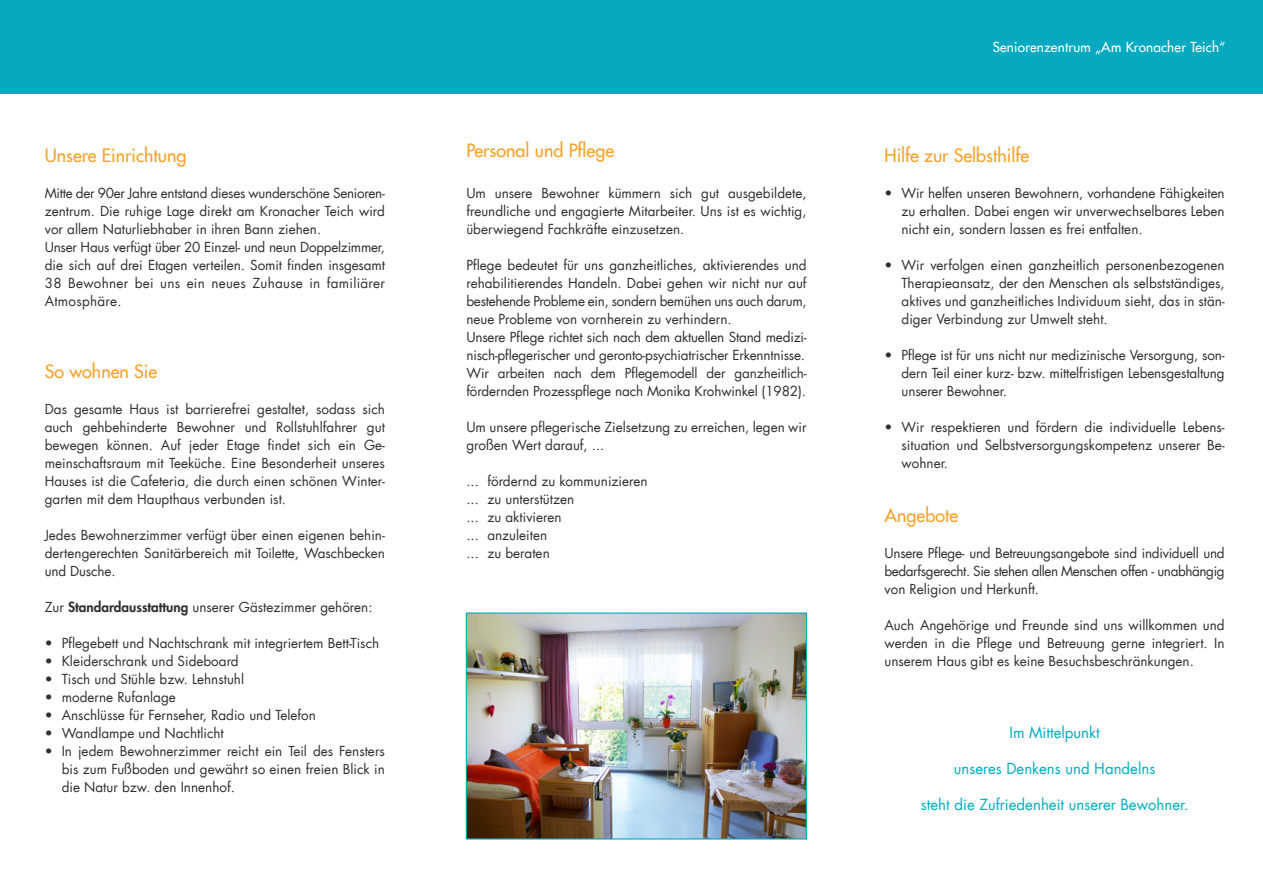
<style>
.page{position:relative;width:1263px;height:893px;background:#fff}
.page>*{position:absolute;margin:0;border:0;box-sizing:border-box;transform-origin:0 0}
.t1{font:500 18px "Futura Com";color:#f9a129}
.t2{font:15px "Futura Com";color:#00acc3}
.t3{font:13.5px/18px "Futura Com";color:#312f30;text-align:justify}
.t4{font:500 13.5px "Futura Com";letter-spacing:.015em;color:#fff}
.s1{font-weight:800}
</style>
<div class="page">
<div style="left:0;top:0;width:1263px;height:93px;background:#06a9c0"></div>
<img style="left:468px;top:614px;width:337px;height:223px">
<div style="left:466px;top:612px;width:341px;height:227px;border:1px solid #06a9c0"></div>
<h1 class="t1" style="left:45px;top:142px;width:143px">Unsere Einrichtung</h1>
<p class="t3" style="left:45px;top:184px;width:342px;text-align:left">Mitte der 90er Jahre entstand dieses wunderschöne Senioren&shy;zentrum. Die ruhige Lage direkt am Kronacher Teich wird vor allem Naturliebhaber in ihren Bann ziehen.<br>Unser Haus verfügt über 20 Einzel- und neun Doppelzimmer, die sich auf drei Etagen verteilen. Somit finden insgesamt 38 Bewohner bei uns ein neues Zuhause in familiärer Atmosphäre.</p>
<h1 class="t1" style="left:45px;top:358px;width:114px">So wohnen Sie</h1>
<p class="t3" style="left:45px;top:400px;width:342px">Das gesamte Haus ist barrierefrei gestaltet, sodass sich auch gehbehinderte Bewohner und Rollstuhlfahrer gut bewegen können. Auf jeder Etage findet sich ein Ge&shy;meinschaftsraum mit Teeküche. Eine Besonderheit unseres Hauses ist die Cafeteria, die durch einen schönen Winter&shy;garten mit dem Haupthaus verbunden ist.</p>
<p class="t3" style="left:45px;top:526px;width:342px">Jedes Bewohnerzimmer verfügt über einen eigenen behin&shy;dertengerechten Sanitärbereich mit Toilette, Waschbecken und Dusche.</p>
<p class="t3" style="left:45px;top:598px;width:329px">Zur <span class="s1">Standardausstattung</span> unserer Gästezimmer gehören:</p>
<p class="t3" style="left:45px;top:634px;width:336px">• Pflegebett und Nachtschrank mit integriertem Bett-Tisch</p>
<p class="t3" style="left:45px;top:652px;width:196px">• Kleiderschrank und Sideboard</p>
<p class="t3" style="left:45px;top:670px;width:201px">• Tisch und Stühle bzw. Lehnstuhl</p>
<p class="t3" style="left:45px;top:688px;width:133px">• moderne Rufanlage</p>
<p class="t3" style="left:45px;top:706px;width:273px">• Anschlüsse für Fernseher, Radio und Telefon</p>
<p class="t3" style="left:45px;top:724px;width:181px">• Wandlampe und Nachtlicht</p>
<p class="t3" style="left:62px;top:742px;width:325px;text-indent:-17px">• In jedem Bewohnerzimmer reicht ein Teil des Fensters bis zum Fußboden und gewährt so einen freien Blick in die Natur bzw. den Innenhof.</p>
<h1 class="t1" style="left:466px;top:137px;width:149px">Personal und Pflege</h1>
<p class="t3" style="left:466px;top:184px;width:342px">Um unsere Bewohner kümmern sich gut ausgebildete, freundliche und engagierte Mitarbeiter. Uns ist es wichtig, überwiegend Fachkräfte einzusetzen.</p>
<p class="t3" style="left:466px;top:256px;width:342px;text-align:left">Pflege bedeutet für uns ganzheitliches, aktivierendes und rehabilitierendes Handeln. Dabei gehen wir nicht nur auf bestehende Probleme ein, sondern bemühen uns auch darum, neue Probleme von vornherein zu verhindern.<br>Unsere Pflege richtet sich nach dem aktuellen Stand medizi&shy;nisch-pflegerischer und geronto-psychiatrischer Erkenntnisse.<br>Wir arbeiten nach dem Pflegemodell der ganzheitlich&shy;fördernden Prozesspflege nach Monika Krohwinkel (1982).</p>
<p class="t3" style="left:466px;top:418px;width:342px">Um unsere pflegerische Zielsetzung zu erreichen, legen wir großen Wert darauf, ...</p>
<p class="t3" style="left:466px;top:472px;width:183px;text-align:left">... fördernd zu kommunizieren ... zu unterstützen<br>... zu aktivieren<br>... anzuleiten<br>... zu beraten</p>
<p class="t4" style="left:993px;top:37px;width:234px">Seniorenzentrum „Am Kronacher Teich“</p>
<h1 class="t1" style="left:884px;top:142px;width:146px">Hilfe zur Selbsthilfe</h1>
<p class="t3" style="left:901px;top:184px;width:325px;text-indent:-17px">• Wir helfen unseren Bewohnern, vorhandene Fähigkeiten zu erhalten. Dabei engen wir unverwechselbares Leben nicht ein, sondern lassen es frei entfalten.</p>
<p class="t3" style="left:901px;top:256px;width:325px;text-indent:-17px">• Wir verfolgen einen ganzheitlich personenbezogenen Therapieansatz, der den Menschen als selbstständiges, aktives und ganzheitliches Individuum sieht, das in stän&shy;diger Verbindung zur Umwelt steht.</p>
<p class="t3" style="left:901px;top:346px;width:325px;text-indent:-17px">• Pflege ist für uns nicht nur medizinische Versorgung, son&shy;dern Teil einer kurz- bzw. mittelfristigen Lebensgestaltung unserer Bewohner.</p>
<p class="t3" style="left:901px;top:418px;width:325px;text-indent:-17px">• Wir respektieren und fördern die individuelle Lebens&shy;situation und Selbstversorgungskompetenz unserer Be&shy;wohner.</p>
<h1 class="t1" style="left:884px;top:502px;width:75px">Angebote</h1>
<p class="t3" style="left:884px;top:544px;width:342px">Unsere Pflege- und Betreuungsangebote sind individuell und bedarfsgerecht. Sie stehen allen Menschen offen - unabhängig von Religion und Herkunft.</p>
<p class="t3" style="left:884px;top:616px;width:342px">Auch Angehörige und Freunde sind uns willkommen und werden in die Pflege und Betreuung gerne integriert. In unserem Haus gibt es keine Besuchsbeschränkungen.</p>
<p class="t2" style="left:1009px;top:722px;width:92px">Im Mittelpunkt</p>
<p class="t2" style="left:954px;top:758px;width:203px">unseres Denkens und Handelns</p>
<p class="t2" style="left:921px;top:794px;width:269px">steht die Zufriedenheit unserer Bewohner.</p>
</div>
